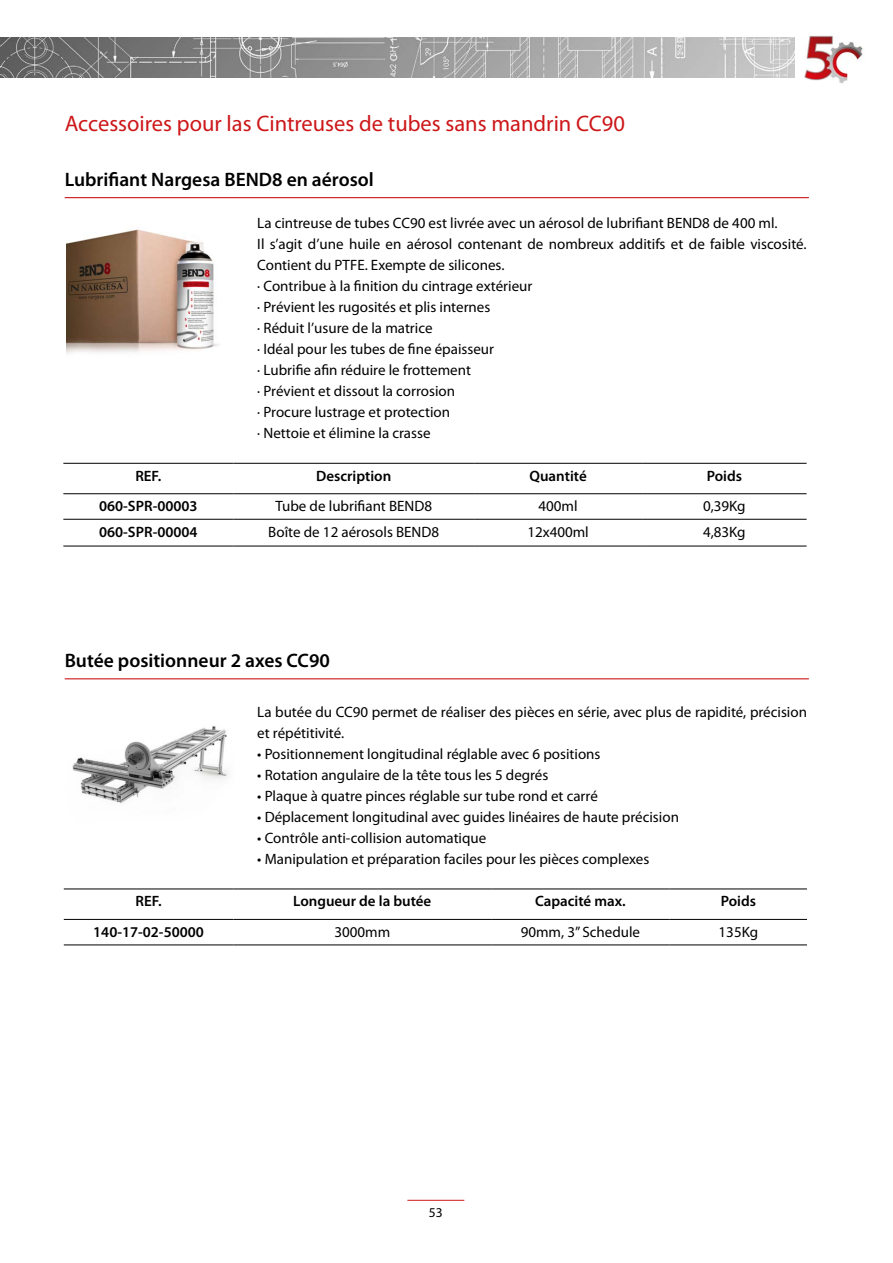
<style>
.page{position:relative;width:893px;height:1263px;background:#fff}
.page>*{position:absolute;margin:0;border:0;box-sizing:border-box;transform-origin:0 0}
.t1{font:22.5px "Myriad Pro";color:#cd1719}
.t2{font:600 19.5px "Myriad Pro";color:#000}
.t3{font:15px/21px "Myriad Pro";color:#000}
.t4{font:600 15px "Myriad Pro";color:#000}
.t5{font:13.5px "Myriad Pro";color:#000}
</style>
<div class="page">
<img style="left:0;top:38px;width:795px;height:40px">
<img style="left:804px;top:35px;width:59px;height:49px">
<hr style="left:407px;top:1200px;width:57px;height:1px;background:#cd1719">
<hr style="left:65px;top:197px;width:744px;height:1px;background:#cd1719">
<img style="left:66px;top:229px;width:153px;height:125px">
<img style="left:72px;top:726px;width:156px;height:77px">
<hr style="left:65px;top:678px;width:744px;height:1px;background:#cd1719">
<svg style="left:63px;top:494px;width:744px;height:52px"></svg>
<hr style="left:63px;top:463px;width:170px;height:1px;background:#000">
<hr style="left:233px;top:463px;width:241px;height:1px;background:#000">
<hr style="left:474px;top:463px;width:168px;height:1px;background:#000">
<hr style="left:642px;top:463px;width:165px;height:1px;background:#000">
<hr style="left:63px;top:493px;width:170px;height:1px;background:#000">
<hr style="left:233px;top:493px;width:241px;height:1px;background:#000">
<hr style="left:474px;top:493px;width:168px;height:1px;background:#000">
<hr style="left:642px;top:493px;width:165px;height:1px;background:#000">
<hr style="left:63px;top:519px;width:170px;height:1px;background:#000">
<hr style="left:233px;top:519px;width:241px;height:1px;background:#000">
<hr style="left:474px;top:519px;width:168px;height:1px;background:#000">
<hr style="left:642px;top:519px;width:165px;height:1px;background:#000">
<hr style="left:63px;top:546px;width:170px;height:1px;background:#000">
<hr style="left:233px;top:546px;width:241px;height:1px;background:#000">
<hr style="left:474px;top:546px;width:168px;height:1px;background:#000">
<hr style="left:642px;top:546px;width:165px;height:1px;background:#000">
<svg style="left:64px;top:918px;width:743px;height:27px"></svg>
<hr style="left:64px;top:889px;width:169px;height:1px;background:#000">
<hr style="left:233px;top:889px;width:258px;height:1px;background:#000">
<hr style="left:491px;top:889px;width:179px;height:1px;background:#000">
<hr style="left:670px;top:889px;width:137px;height:1px;background:#000">
<hr style="left:64px;top:919px;width:169px;height:1px;background:#000">
<hr style="left:233px;top:919px;width:258px;height:1px;background:#000">
<hr style="left:491px;top:919px;width:179px;height:1px;background:#000">
<hr style="left:670px;top:919px;width:137px;height:1px;background:#000">
<hr style="left:64px;top:945px;width:169px;height:1px;background:#000">
<hr style="left:233px;top:945px;width:258px;height:1px;background:#000">
<hr style="left:491px;top:945px;width:179px;height:1px;background:#000">
<hr style="left:670px;top:945px;width:137px;height:1px;background:#000">
<h1 class="t1" style="left:65px;top:110px;width:562px">Accessoires pour las Cintreuses de tubes sans mandrin CC90</h1>
<h2 class="t2" style="left:65px;top:167px;width:311px">Lubrifiant Nargesa BEND8 en aérosol</h2>
<p class="t3" style="left:257px;top:212px;width:551px">La cintreuse de tubes CC90 est livrée avec un aérosol de lubrifiant BEND8 de 400 ml.<br>Il s’agit d’une huile en aérosol contenant de nombreux additifs et de faible viscosité.<br>Contient du PTFE. Exempte de silicones.<br>· Contribue à la finition du cintrage extérieur<br>· Prévient les rugosités et plis internes<br>· Réduit l’usure de la matrice<br>· Idéal pour les tubes de fine épaisseur<br>· Lubrifie afin réduire le frottement<br>· Prévient et dissout la corrosion<br>· Procure lustrage et protection<br>· Nettoie et élimine la crasse</p>
<p class="t4" style="left:135px;top:466px;width:28px">REF.</p>
<p class="t4" style="left:316px;top:466px;width:77px">Description</p>
<p class="t4" style="left:529px;top:466px;width:59px">Quantité</p>
<p class="t4" style="left:707px;top:466px;width:37px">Poids</p>
<p class="t4" style="left:99px;top:496px;width:100px">060-SPR-00003</p>
<p class="t3" style="left:275px;top:495px;width:158px">Tube de lubrifiant BEND8</p>
<p class="t3" style="left:539px;top:495px;width:41px">400ml</p>
<p class="t3" style="left:703px;top:495px;width:44px">0,39Kg</p>
<p class="t4" style="left:99px;top:522px;width:100px">060-SPR-00004</p>
<p class="t3" style="left:268px;top:521px;width:172px">Boîte de 12 aérosols BEND8</p>
<p class="t3" style="left:527px;top:521px;width:63px">12x400ml</p>
<p class="t3" style="left:703px;top:521px;width:44px">4,83Kg</p>
<h2 class="t2" style="left:65px;top:648px;width:267px">Butée positionneur 2 axes CC90</h2>
<p class="t3" style="left:257px;top:701px;width:551px">La butée du CC90 permet de réaliser des pièces en série, avec plus de rapidité, précision et répétitivité.</p>
<p class="t3" style="left:257px;top:743px;width:345px">• Positionnement longitudinal réglable avec 6 positions</p>
<p class="t3" style="left:257px;top:764px;width:293px">• Rotation angulaire de la tête tous les 5 degrés</p>
<p class="t3" style="left:257px;top:785px;width:342px">• Plaque à quatre pinces réglable sur tube rond et carré</p>
<p class="t3" style="left:257px;top:806px;width:423px">• Déplacement longitudinal avec guides linéaires de haute précision</p>
<p class="t3" style="left:257px;top:827px;width:231px">• Contrôle anti-collision automatique</p>
<p class="t3" style="left:257px;top:848px;width:394px">• Manipulation et préparation faciles pour les pièces complexes</p>
<p class="t4" style="left:136px;top:892px;width:28px">REF.</p>
<p class="t4" style="left:293px;top:892px;width:140px">Longueur de la butée</p>
<p class="t4" style="left:535px;top:892px;width:92px">Capacité max.</p>
<p class="t4" style="left:721px;top:892px;width:37px">Poids</p>
<p class="t4" style="left:93px;top:922px;width:112px">140-17-02-50000</p>
<p class="t3" style="left:334px;top:921px;width:57px">3000mm</p>
<p class="t3" style="left:521px;top:921px;width:121px">90mm, 3” Schedule</p>
<p class="t3" style="left:719px;top:921px;width:41px">135Kg</p>
<p class="t5" style="left:429px;top:1204px;width:15px">53</p>
</div>
